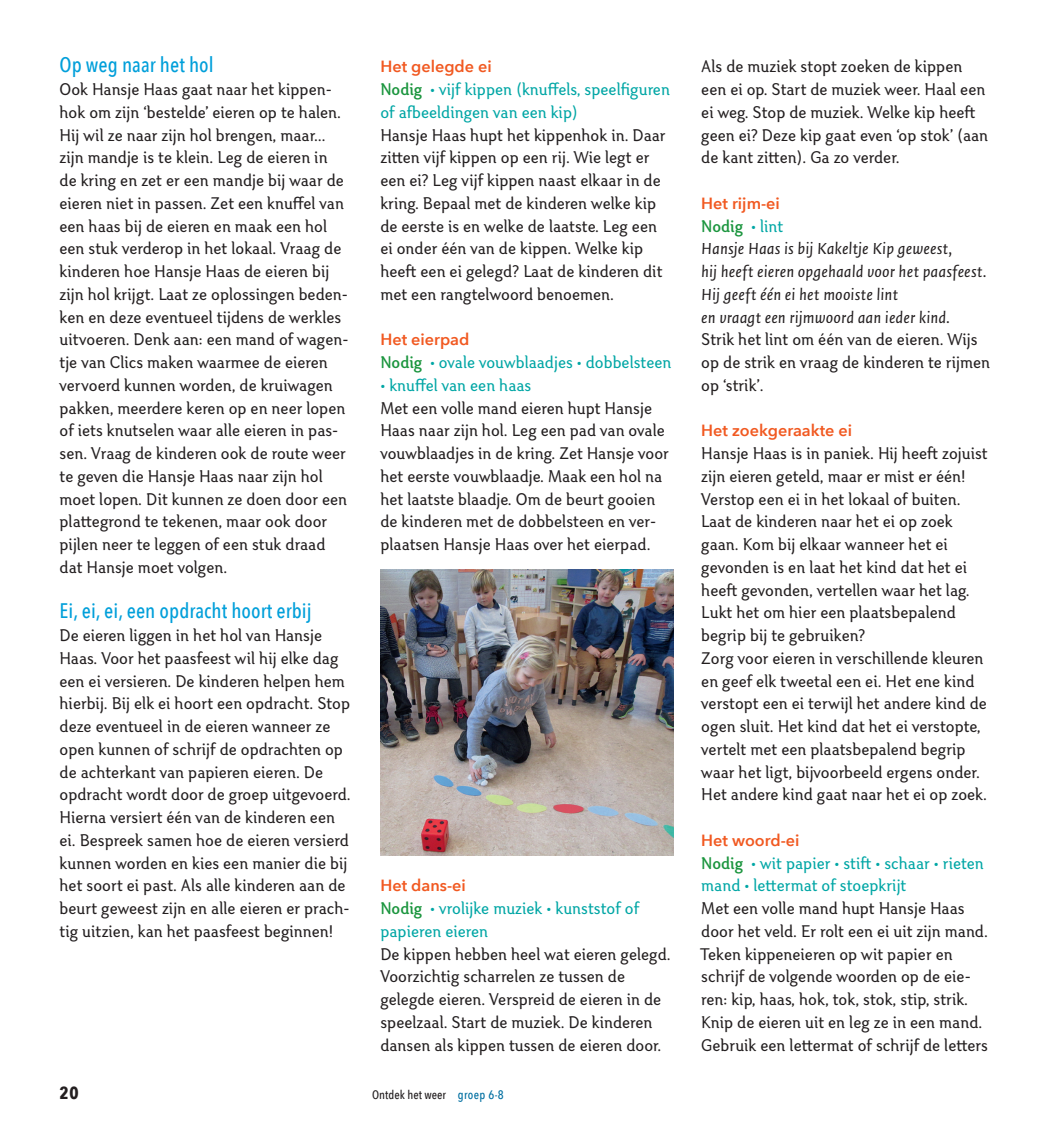
<style>
.page{position:relative;width:1042px;height:1141px;background:#fff}
.page>*{position:absolute;margin:0;border:0;box-sizing:border-box;transform-origin:0 0}
.t1{font:500 21px "Avenir Next Condensed";letter-spacing:.005em;color:#009fda}
.t2{font:17.5px/22.8px "Otari";letter-spacing:.005em;color:#231f20}
.t3{font:17.5px "Otari";letter-spacing:.005em;color:#00a6a5}
.t4{font:500 17.5px "Otari";letter-spacing:.005em;color:#1b953e}
.t5{font:700 17.5px "Avenir Next Condensed";color:#231f20}
.t6{font:italic 17.15px/22.8px "Quadraat Sans";letter-spacing:.005em;color:#231f20}
.t7{font:600 16.1px "Avenir Next";color:#f15921}
.t8{font:500 12.25px "Avenir Next Condensed";letter-spacing:.005em;color:#231f20}
.s1{font-weight:500;color:#1b953e}
.s2{color:#00a6a5}
.s3{color:#006fa1}
.s4{font-weight:400;color:#00a6a5}
</style>
<div class="page">
<img style="left:380px;top:569px;width:293px;height:287px">
<p class="t1" style="left:60px;top:52px;width:156px">Op weg naar het hol</p>
<p class="t2" style="left:60px;top:78px;width:290px">Ook Hansje Haas gaat naar het kippen&shy;hok om zijn ‘bestelde’ eieren op te halen.<br>Hij wil ze naar zijn hol brengen, maar… zijn mandje is te klein. Leg de eieren in de kring en zet er een mandje bij waar de eieren niet in passen. Zet een knuffel van een haas bij de eieren en maak een hol een stuk verderop in het lokaal. Vraag de kinderen hoe Hansje Haas de eieren bij zijn hol krijgt. Laat ze oplossingen beden&shy;ken en deze eventueel tijdens de werkles uitvoeren. Denk aan: een mand of wagen&shy;tje van Clics maken waarmee de eieren vervoerd kunnen worden, de kruiwagen pakken, meerdere keren op en neer lopen of iets knutselen waar alle eieren in pas&shy;sen. Vraag de kinderen ook de route weer te geven die Hansje Haas naar zijn hol moet lopen. Dit kunnen ze doen door een plattegrond te tekenen, maar ook door pijlen neer te leggen of een stuk draad dat Hansje moet volgen.</p>
<p class="t1" style="left:60px;top:598px;width:254px">Ei, ei, ei, een opdracht hoort erbij</p>
<p class="t2" style="left:60px;top:624px;width:293px">De eieren liggen in het hol van Hansje Haas. Voor het paasfeest wil hij elke dag een ei versieren. De kinderen helpen hem hierbij. Bij elk ei hoort een opdracht. Stop deze eventueel in de eieren wanneer ze open kunnen of schrijf de opdrachten op de achterkant van papieren eieren. De opdracht wordt door de groep uitgevoerd.<br>Hierna versiert één van de kinderen een ei. Bespreek samen hoe de eieren versierd kunnen worden en kies een manier die bij het soort ei past. Als alle kinderen aan de beurt geweest zijn en alle eieren er prach&shy;tig uitzien, kan het paasfeest beginnen!</p>
<p class="t7" style="left:380px;top:53px;width:113px">Het gelegde ei</p>
<p class="t2" style="left:380px;top:78px;width:291px"><span class="s1">Nodig</span> <span class="s2">• vijf kippen (knuffels, speelfiguren of afbeeldingen van een kip)<br></span>Hansje Haas hupt het kippenhok in. Daar zitten vijf kippen op een rij. Wie legt er een ei? Leg vijf kippen naast elkaar in de kring. Bepaal met de kinderen welke kip de eerste is en welke de laatste. Leg een ei onder één van de kippen. Welke kip heeft een ei gelegd? Laat de kinderen dit met een rangtelwoord benoemen.</p>
<p class="t7" style="left:380px;top:326px;width:91px">Het eierpad</p>
<p class="t3" style="left:380px;top:352px;width:292px"><span class="s1">Nodig</span> • ovale vouwblaadjes • dobbelsteen</p>
<p class="t2" style="left:380px;top:374px;width:290px"><span class="s2">• knuffel van een haas<br></span>Met een volle mand eieren hupt Hansje Haas naar zijn hol. Leg een pad van ovale vouwblaadjes in de kring. Zet Hansje voor het eerste vouwblaadje. Maak een hol na het laatste blaadje. Om de beurt gooien de kinderen met de dobbelsteen en ver&shy;plaatsen Hansje Haas over het eierpad.</p>
<p class="t7" style="left:380px;top:872px;width:87px">Het dans-ei</p>
<p class="t2" style="left:380px;top:897px;width:292px"><span class="s1">Nodig</span> <span class="s2">• vrolijke muziek • kunststof of papieren eieren<br></span>De kippen hebben heel wat eieren gelegd.<br>Voorzichtig scharrelen ze tussen de gelegde eieren. Verspreid de eieren in de speelzaal. Start de muziek. De kinderen dansen als kippen tussen de eieren door.</p>
<p class="t5" style="left:60px;top:1082px;width:21px">20</p>
<p class="t8" style="left:372px;top:1087px;width:133px">Ontdek het weer <span class="s3">groep 6-8</span></p>
<p class="t2" style="left:701px;top:55px;width:288px">Als de muziek stopt zoeken de kippen een ei op. Start de muziek weer. Haal een ei weg. Stop de muziek. Welke kip heeft geen ei? Deze kip gaat even ‘op stok’ (aan de kant zitten). Ga zo verder.</p>
<p class="t7" style="left:701px;top:189px;width:80px">Het rijm-ei</p>
<p class="t4" style="left:701px;top:215px;width:83px">Nodig <span class="s4">• lint</span></p>
<p class="t6" style="left:701px;top:238px;width:286px">Hansje Haas is bij Kakeltje Kip geweest,<br>hij heeft eieren opgehaald voor het paasfeest.<br>Hij geeft één ei het mooiste lint<br>en vraagt een rijmwoord aan ieder kind.</p>
<p class="t2" style="left:701px;top:328px;width:290px">Strik het lint om één van de eieren. Wijs op de strik en vraag de kinderen te rijmen op ‘strik’.</p>
<p class="t7" style="left:701px;top:417px;width:152px">Het zoekgeraakte ei</p>
<p class="t2" style="left:701px;top:442px;width:288px">Hansje Haas is in paniek. Hij heeft zojuist zijn eieren geteld, maar er mist er één!<br>Verstop een ei in het lokaal of buiten.<br>Laat de kinderen naar het ei op zoek gaan. Kom bij elkaar wanneer het ei gevonden is en laat het kind dat het ei heeft gevonden, vertellen waar het lag.<br>Lukt het om hier een plaatsbepalend begrip bij te gebruiken?<br>Zorg voor eieren in verschillende kleuren en geef elk tweetal een ei. Het ene kind verstopt een ei terwijl het andere kind de ogen sluit. Het kind dat het ei verstopte, vertelt met een plaatsbepalend begrip waar het ligt, bijvoorbeeld ergens onder.<br>Het andere kind gaat naar het ei op zoek.</p>
<p class="t7" style="left:701px;top:826px;width:100px">Het woord-ei</p>
<p class="t2" style="left:701px;top:851px;width:288px"><span class="s1">Nodig</span> <span class="s2">• wit papier • stift • schaar • rieten mand • lettermat of stoepkrijt<br></span>Met een volle mand hupt Hansje Haas door het veld. Er rolt een ei uit zijn mand.<br>Teken kippeneieren op wit papier en schrijf de volgende woorden op de eie&shy;ren: kip, haas, hok, tok, stok, stip, strik.<br>Knip de eieren uit en leg ze in een mand.<br>Gebruik een lettermat of schrijf de letters</p>
</div>
